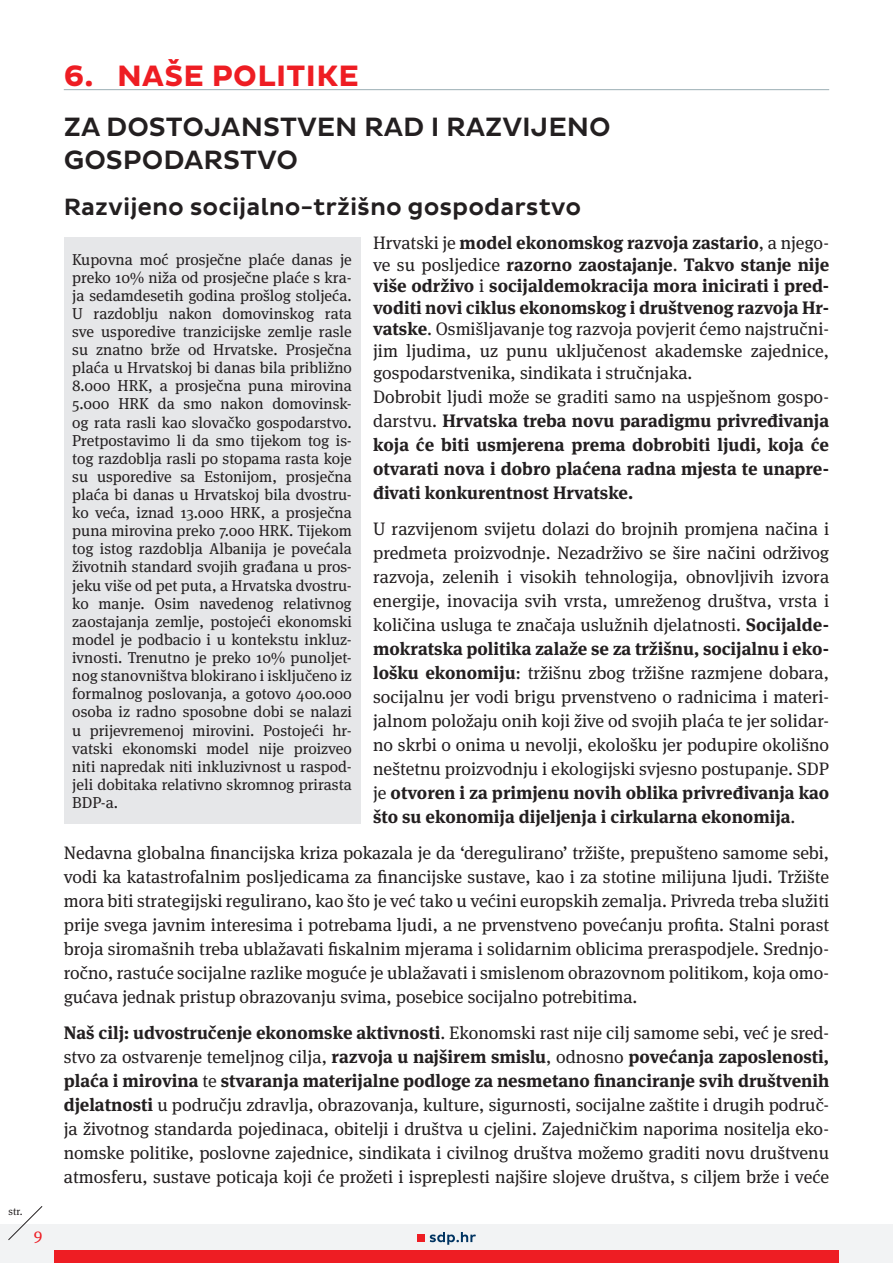
<style>
.page{position:relative;width:893px;height:1263px;background:#fff}
.page>*{position:absolute;margin:0;border:0;box-sizing:border-box;transform-origin:0 0}
.t1{font:700 30px "Pluto Sans";letter-spacing:.015em;color:#ee1d23}
.Heading_2{font:500 27px/32.4px "Pluto Sans";color:#231f20}
.Heading_3{font:500 24px "Pluto Sans";color:#231f20}
.t2{font:18px/24px "Meta Serif Pro";color:#231f20;text-align:justify}
.t3{font:700 18px/24px "Meta Serif Pro";color:#231f20;text-align:justify}
.t4{font:16.5px "Meta Serif Pro";color:#ee1d23}
.t5{font:15.75px/18.1px "Meta Serif Pro";color:#231f20;text-align:justify}
.t6{font:10.5px "Meta Serif Pro";color:#231f20}
.s1{font-weight:700}
.s2{font-weight:400}
</style>
<div class="page">
<div style="left:0;top:1224px;width:893px;height:39px;background:#f2f3f4"></div>
<div style="left:54px;top:1250px;width:785px;height:13px;background:#ee1d23"></div>
<svg style="left:430px;top:1232px;width:46px;height:13px"></svg>
<div style="left:417px;top:1234px;width:8px;height:8px;background:#ee1d23"></div>
<svg style="left:8px;top:1206px;width:35px;height:34px"></svg>
<hr style="left:64px;top:89px;width:765px;height:1px;background:#9bafb5">
<div style="left:64px;top:237px;width:296px;height:586px;background:#e6e7e9"></div>
<p class="t6" style="left:9px;top:1203px;width:16px">str.</p>
<p class="t4" style="left:34px;top:1222px;width:10px">9</p>
<p class="t1" style="left:64px;top:59px;width:297px">6. NAŠE POLITIKE</p>
<p class="Heading_2" style="left:64px;top:112px;width:548px">ZA DOSTOJANSTVEN RAD I RAZVIJENO<br>GOSPODARSTVO</p>
<p class="Heading_3" style="left:64px;top:194px;width:519px">Razvijeno socijalno-tržišno gospodarstvo</p>
<p class="t5" style="left:72px;top:249px;width:281px">Kupovna moć prosječne plaće danas je preko 10% niža od prosječne plaće s kra&shy;ja sedamdesetih godina prošlog stoljeća.<br>U razdoblju nakon domovinskog rata sve usporedive tranzicijske zemlje rasle su znatno brže od Hrvatske. Prosječna plaća u Hrvatskoj bi danas bila približno 8.000 HRK, a prosječna puna mirovina 5.000 HRK da smo nakon domovinsk&shy;og rata rasli kao slovačko gospodarstvo.<br>Pretpostavimo li da smo tijekom tog is&shy;tog razdoblja rasli po stopama rasta koje su usporedive sa Estonijom, prosječna plaća bi danas u Hrvatskoj bila dvostru&shy;ko veća, iznad 13.000 HRK, a prosječna puna mirovina preko 7.000 HRK. Tijekom tog istog razdoblja Albanija je povećala životnih standard svojih građana u pros&shy;jeku više od pet puta, a Hrvatska dvostru&shy;ko manje. Osim navedenog relativnog zaostajanja zemlje, postojeći ekonomski model je podbacio i u kontekstu inkluz&shy;ivnosti. Trenutno je preko 10% punoljet&shy;nog stanovništva blokirano i isključeno iz formalnog poslovanja, a gotovo 400.000 osoba iz radno sposobne dobi se nalazi u prijevremenoj mirovini. Postojeći hr&shy;vatski ekonomski model nije proizveo niti napredak niti inkluzivnost u raspod&shy;jeli dobitaka relativno skromnog prirasta BDP-a.</p>
<p class="t2" style="left:373px;top:231px;width:458px;line-height:21.6px">Hrvatski je <span class="s1">model ekonomskog razvoja zastario</span>, a njego&shy;ve su posljedice <span class="s1">razorno zaostajanje</span>. <span class="s1">Takvo stanje nije više održivo</span> i <span class="s1">socijaldemokracija mora inicirati i pred&shy;voditi novi ciklus ekonomskog i društvenog razvoja Hr&shy;vatske</span>. Osmišljavanje tog razvoja povjerit ćemo najstručni&shy;jim ljudima, uz punu uključenost akademske zajednice, gospodarstvenika, sindikata i stručnjaka.</p>
<p class="t3" style="left:373px;top:383px;width:458px"><span class="s2">Dobrobit ljudi može se graditi samo na uspješnom gospo&shy;darstvu.</span> Hrvatska treba novu paradigmu privređivanja koja će biti usmjerena prema dobrobiti ljudi, koja će otvarati nova i dobro plaćena radna mjesta te unapre&shy;đivati konkurentnost Hrvatske.</p>
<p class="t2" style="left:373px;top:515px;width:458px">U razvijenom svijetu dolazi do brojnih promjena načina i predmeta proizvodnje. Nezadrživo se šire načini održivog razvoja, zelenih i visokih tehnologija, obnovljivih izvora energije, inovacija svih vrsta, umreženog društva, vrsta i količina usluga te značaja uslužnih djelatnosti. <span class="s1">Socijalde&shy;mokratska politika zalaže se za tržišnu, socijalnu i eko&shy;lošku ekonomiju</span>: tržišnu zbog tržišne razmjene dobara, socijalnu jer vodi brigu prvenstveno o radnicima i materi&shy;jalnom položaju onih koji žive od svojih plaća te jer solidar&shy;no skrbi o onima u nevolji, ekološku jer podupire okolišno neštetnu proizvodnju i ekologijski svjesno postupanje. SDP je <span class="s1">otvoren i za primjenu novih oblika privređivanja kao što su ekonomija dijeljenja i cirkularna ekonomija</span>.</p>
<p class="t2" style="left:64px;top:839px;width:767px">Nedavna globalna financijska kriza pokazala je da ‘deregulirano’ tržište, prepušteno samome sebi, vodi ka katastrofalnim posljedicama za financijske sustave, kao i za stotine milijuna ljudi. Tržište mora biti strategijski regulirano, kao što je već tako u većini europskih zemalja. Privreda treba služiti prije svega javnim interesima i potrebama ljudi, a ne prvenstveno povećanju profita. Stalni porast broja siromašnih treba ublažavati fiskalnim mjerama i solidarnim oblicima preraspodjele. Srednjo&shy;ročno, rastuće socijalne razlike moguće je ublažavati i smislenom obrazovnom politikom, koja omo&shy;gućava jednak pristup obrazovanju svima, posebice socijalno potrebitima.</p>
<p class="t2" style="left:64px;top:1019px;width:767px"><span class="s1">Naš cilj: udvostručenje ekonomske aktivnosti</span>. Ekonomski rast nije cilj samome sebi, već je sred&shy;stvo za ostvarenje temeljnog cilja, <span class="s1">razvoja u najširem smislu</span>, odnosno <span class="s1">povećanja zaposlenosti, plaća i mirovina</span> te <span class="s1">stvaranja materijalne podloge za nesmetano financiranje svih društvenih djelatnosti</span> u području zdravlja, obrazovanja, kulture, sigurnosti, socijalne zaštite i drugih područ&shy;ja životnog standarda pojedinaca, obitelji i društva u cjelini. Zajedničkim naporima nositelja eko&shy;nomske politike, poslovne zajednice, sindikata i civilnog društva možemo graditi novu društvenu atmosferu, sustave poticaja koji će prožeti i ispreplesti najšire slojeve društva, s ciljem brže i veće</p>
</div>
